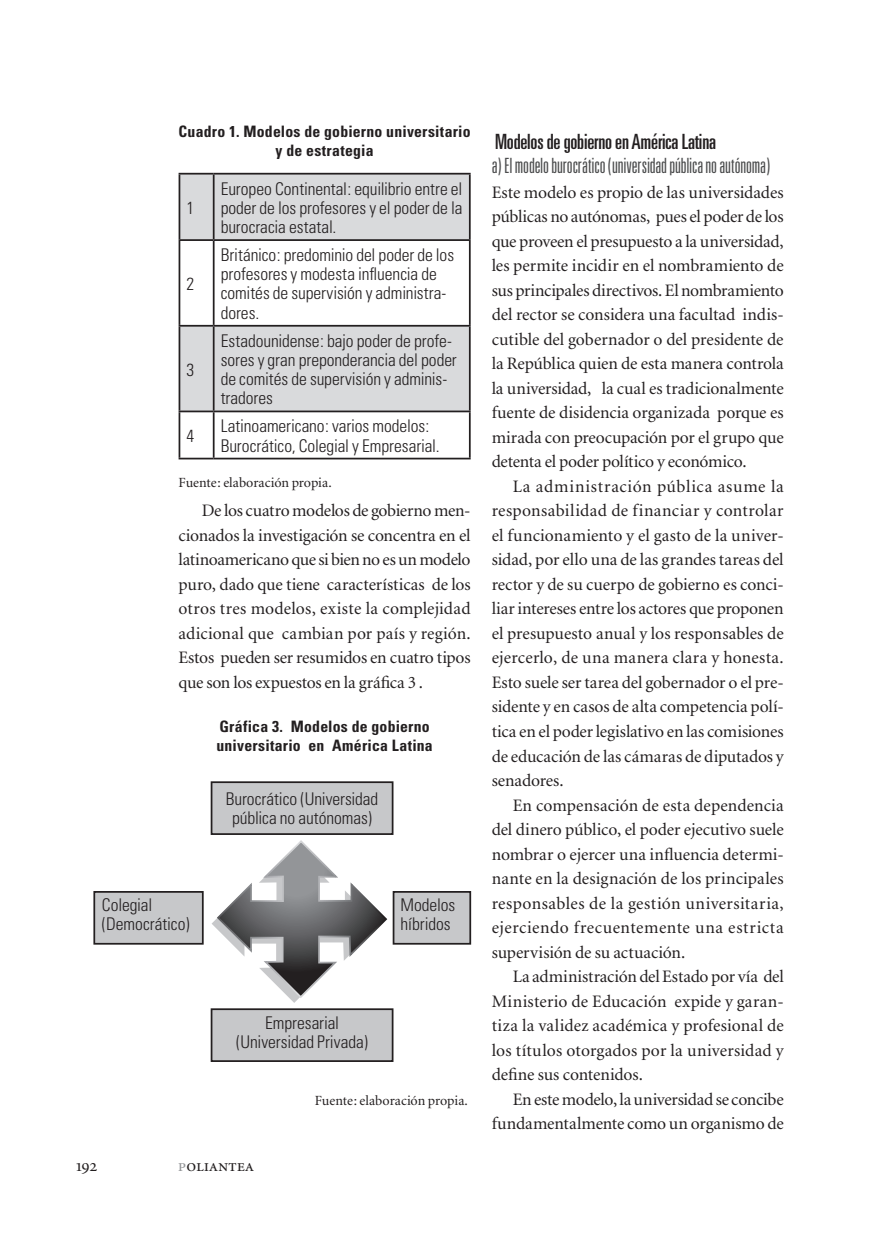
<style>
.page{position:relative;width:883px;height:1241px;background:#fff}
.page>*{position:absolute;margin:0;border:0;box-sizing:border-box;transform-origin:0 0}
.t1{font:300 ultra-condensed 21px "Univers";letter-spacing:-.005em;color:#4b4c4d}
.t2{font:ultra-condensed 21px "Univers";letter-spacing:-.01em;color:#231f20}
.t3{font:17.5px/24.5px "Minion";letter-spacing:-.01em;color:#231f20;text-align:justify}
.t4{font:300 condensed 17.5px/19.2px "Univers";letter-spacing:-.005em;color:#231f20}
.t5{font:17.5px "Minion Regular SC";letter-spacing:-.01em;color:#231f20}
.t6{font:700 condensed 15.75px/19.2px "Univers";letter-spacing:.015em;color:#231f20;text-align:center}
.t7{font:14px "Minion";color:#231f20}
.s1{color:#939598}
</style>
<div class="page">
<svg style="left:180px;top:174px;width:289px;height:236px;fill:#d9dadc"></svg>
<hr style="left:179px;top:173px;width:35px;height:1px;background:#231f20">
<hr style="left:179px;top:174px;width:1px;height:65px;background:#231f20">
<hr style="left:214px;top:173px;width:257px;height:1px;background:#231f20">
<hr style="left:213px;top:174px;width:2px;height:65px;background:#231f20">
<hr style="left:469px;top:174px;width:2px;height:65px;background:#231f20">
<hr style="left:179px;top:239px;width:35px;height:2px;background:#231f20">
<hr style="left:179px;top:241px;width:1px;height:84px;background:#231f20">
<hr style="left:214px;top:239px;width:257px;height:2px;background:#231f20">
<hr style="left:213px;top:241px;width:2px;height:84px;background:#231f20">
<hr style="left:469px;top:241px;width:2px;height:84px;background:#231f20">
<hr style="left:179px;top:325px;width:35px;height:1px;background:#231f20">
<hr style="left:179px;top:326px;width:1px;height:84px;background:#231f20">
<hr style="left:214px;top:325px;width:257px;height:1px;background:#231f20">
<hr style="left:213px;top:326px;width:2px;height:84px;background:#231f20">
<hr style="left:469px;top:326px;width:2px;height:84px;background:#231f20">
<hr style="left:179px;top:410px;width:35px;height:2px;background:#231f20">
<hr style="left:179px;top:412px;width:1px;height:45px;background:#231f20">
<hr style="left:214px;top:410px;width:257px;height:2px;background:#231f20">
<hr style="left:213px;top:412px;width:2px;height:45px;background:#231f20">
<hr style="left:469px;top:412px;width:2px;height:45px;background:#231f20">
<hr style="left:179px;top:457px;width:35px;height:2px;background:#231f20">
<hr style="left:214px;top:457px;width:257px;height:2px;background:#231f20">
<div style="left:212px;top:782px;width:181px;height:52px;background:#c7c8ca"></div>
<div style="left:211px;top:781px;width:182px;height:53px;border:2px solid #231f20"></div>
<div style="left:212px;top:1009px;width:181px;height:51px;background:#c7c8ca"></div>
<div style="left:211px;top:1008px;width:182px;height:53px;border:2px solid #231f20"></div>
<div style="left:94px;top:891px;width:109px;height:52px;background:#c7c8ca"></div>
<div style="left:93px;top:890px;width:111px;height:54px;border:2px solid #231f20"></div>
<div style="left:394px;top:891px;width:76px;height:52px;background:#c7c8ca"></div>
<div style="left:393px;top:890px;width:78px;height:54px;border:2px solid #231f20"></div>
<svg style="left:212px;top:840px;width:176px;height:162px"></svg>
<p class="t6" style="left:179px;top:121px;width:294px">Cuadro 1. Modelos de gobierno universitario y de estrategia</p>
<p class="t4" style="left:186px;top:198px;width:9px">1</p>
<p class="t4" style="left:186px;top:274px;width:9px">2</p>
<p class="t4" style="left:186px;top:360px;width:9px">3</p>
<p class="t4" style="left:221px;top:179px;width:243px;text-align:justify">Europeo Continental: equilibrio entre el poder de los profesores y el poder de la burocracia estatal.</p>
<p class="t4" style="left:221px;top:245px;width:235px">Británico: predominio del poder de los profesores y modesta influencia de comités de supervisión y administra&shy;dores.</p>
<p class="t4" style="left:221px;top:331px;width:238px">Estadounidense: bajo poder de profe&shy;sores y gran preponderancia del poder de comités de supervisión y adminis&shy;tradores</p>
<p class="t4" style="left:186px;top:426px;width:9px">4</p>
<p class="t4" style="left:221px;top:416px;width:221px">Latinoamericano: varios modelos:<br>Burocrático, Colegial y Empresarial.</p>
<p class="t7" style="left:179px;top:476px;width:155px">Fuente: elaboración propia.</p>
<p class="t3" style="left:179px;top:499px;width:294px;text-indent:23px">De los cuatro modelos de gobierno men&shy;cionados la investigación se concentra en el latinoamericano que si bien no es un modelo puro, dado que tiene características de los otros tres modelos, existe la complejidad adicional que cambian por país y región.<br>Estos pueden ser resumidos en cuatro tipos que son los expuestos en la gráfica 3 .</p>
<p class="t6" style="left:216px;top:716px;width:218px;text-align:left">Gráfica 3. Modelos de gobierno universitario en América Latina</p>
<p class="t4" style="left:226px;top:788px;width:154px;text-align:center">Burocrático (Universidad pública no autónomas)</p>
<p class="t4" style="left:102px;top:895px;width:89px">Colegial (Democrático)</p>
<p class="t4" style="left:401px;top:895px;width:56px">Modelos híbridos</p>
<p class="t4" style="left:236px;top:1012px;width:133px;text-align:center">Empresarial (Universidad Privada)</p>
<p class="t5" style="left:76px;top:1156px;width:23px">192</p>
<p class="t5" style="left:178px;top:1156px;width:78px"><span class="s1">p</span>oliantea</p>
<p class="t7" style="left:315px;top:1093px;width:155px">Fuente: elaboración propia.</p>
<p class="t2" style="left:495px;top:129px;width:223px">Modelos de gobierno en América Latina</p>
<p class="t1" style="left:492px;top:155px;width:280px">a) El modelo burocrático (universidad pública no autónoma)</p>
<p class="t3" style="left:492px;top:180px;width:294px">Este modelo es propio de las universidades públicas no autónomas, pues el poder de los que proveen el presupuesto a la universidad, les permite incidir en el nombramiento de sus principales directivos. El nombramiento del rector se considera una facultad indis&shy;cutible del gobernador o del presidente de la República quien de esta manera controla la universidad, la cual es tradicionalmente fuente de disidencia organizada porque es mirada con preocupación por el grupo que detenta el poder político y económico.</p>
<p class="t3" style="left:492px;top:474px;width:294px;text-indent:21px">La administración pública asume la responsabilidad de financiar y controlar el funcionamiento y el gasto de la univer&shy;sidad, por ello una de las grandes tareas del rector y de su cuerpo de gobierno es conci&shy;liar intereses entre los actores que proponen el presupuesto anual y los responsables de ejercerlo, de una manera clara y honesta.<br>Esto suele ser tarea del gobernador o el pre&shy;sidente y en casos de alta competencia polí&shy;tica en el poder legislativo en las comisiones de educación de las cámaras de diputados y senadores.</p>
<p class="t3" style="left:492px;top:793px;width:294px;text-indent:21px">En compensación de esta dependencia del dinero público, el poder ejecutivo suele nombrar o ejercer una influencia determi&shy;nante en la designación de los principales responsables de la gestión universitaria, ejerciendo frecuentemente una estricta supervisión de su actuación.</p>
<p class="t3" style="left:492px;top:964px;width:294px;text-indent:21px">La administración del Estado por vía del Ministerio de Educación expide y garan&shy;tiza la validez académica y profesional de los títulos otorgados por la universidad y define sus contenidos.</p>
<p class="t3" style="left:492px;top:1087px;width:294px;text-align:right">En este modelo, la universidad se concibe fundamentalmente como un organismo de</p>
</div>
